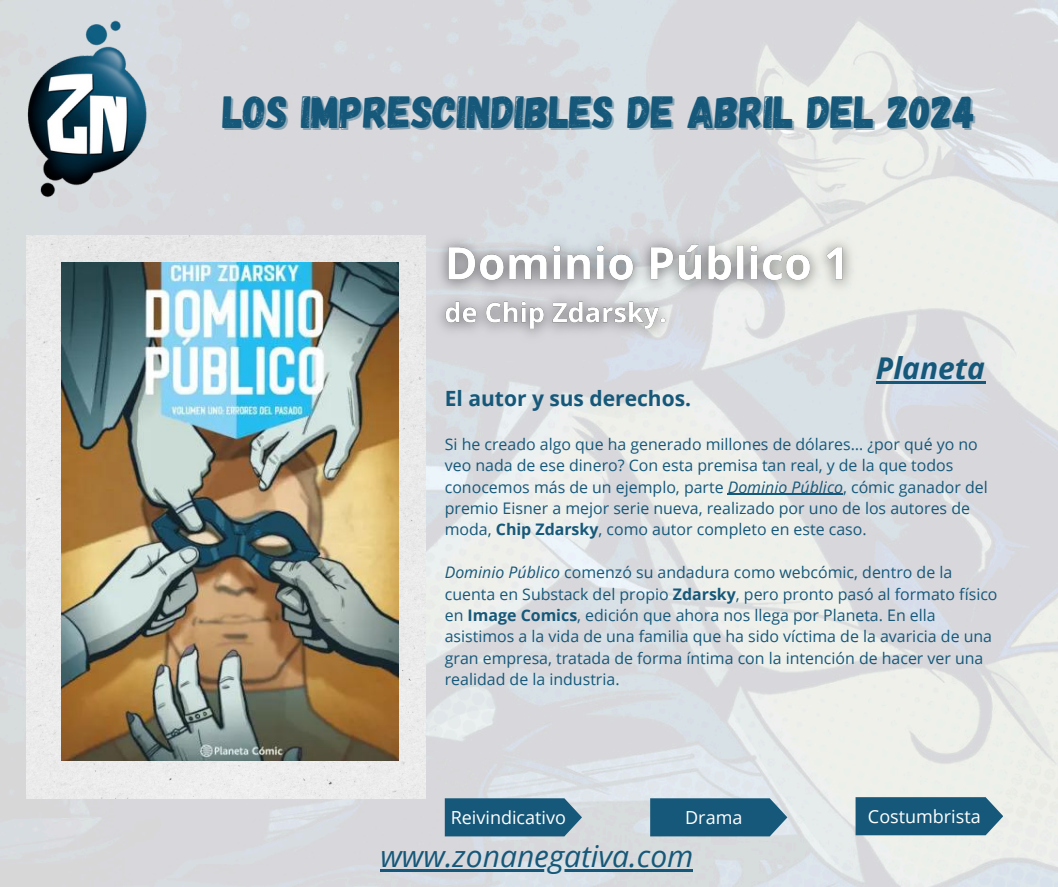
<style>
.page{position:relative;width:1058px;height:887px;background:#fff}
.page>*{position:absolute;margin:0;border:0;box-sizing:border-box;transform-origin:0 0}
.t1{font:45px "Gagalin";color:#165879}
.t2{font:italic 30px "Open Sans";color:#165879}
.t3{font:italic 700 30px "Open Sans";color:#165879}
.t4{font:700 21px "Open Sans";color:#165879}
.t5{font:18px "Open Sans";color:#fff}
.t6{font:15.9px/21.3px "Open Sans";color:#165879}
.s1{font-style:italic}
.s2{font-weight:700}
</style>
<div class="page">
<img style="left:0;top:0;width:1058px;height:886px">
<div style="left:27px;top:236px;width:398px;height:562px;background:#ebebeb"></div>
<img style="left:61px;top:262px;width:337px;height:498px">
<img style="left:27px;top:21px;width:121px;height:178px">
<svg style="left:445px;top:798px;width:137px;height:38px;background:#236180"></svg>
<hr style="left:380px;top:869px;width:313px;height:2px;background:#165879">
<img style="left:426px;top:226px;width:436px;height:125px">
<hr style="left:876px;top:381px;width:109px;height:3px;background:#165879">
<hr style="left:727px;top:493px;width:116px;height:2px;background:#165879">
<svg style="left:855px;top:797px;width:148px;height:38px;background:#236180"></svg>
<svg style="left:650px;top:798px;width:137px;height:38px;background:#236180"></svg>
<h3 class="t1" style="left:223px;top:82px;width:754px">LOS IMPRESCINDIBLES DE ABRIL DEL 2024</h3>
<p class="t3" style="left:876px;top:347px;width:111px">Planeta</p>
<h6 class="t4" style="left:445px;top:383px;width:248px">El autor y sus derechos.</h6>
<h6 class="t6" style="left:445px;top:433px;width:544px">Si he creado algo que ha generado millones de dólares… ¿por qué yo no veo nada de ese dinero? Con esta premisa tan real, y de la que todos conocemos más de un ejemplo, parte <span class="s1">Dominio Público</span>, cómic ganador del premio Eisner a mejor serie nueva, realizado por uno de los autores de moda, <span class="s2">Chip Zdarsky</span>, como autor completo en este caso.</h6>
<h6 class="t6" style="left:445px;top:561px;width:554px"><span class="s1">Dominio Público</span> comenzó su andadura como webcómic, dentro de la cuenta en Substack del propio <span class="s2">Zdarsky</span>, pero pronto pasó al formato físico en <span class="s2">Image Comics</span>, edición que ahora nos llega por Planeta. En ella asistimos a la vida de una familia que ha sido víctima de la avaricia de una gran empresa, tratada de forma íntima con la intención de hacer ver una realidad de la industria.</h6>
<p class="t5" style="left:451px;top:805px;width:117px">Reivindicativo</p>
<p class="t5" style="left:685px;top:805px;width:59px">Drama</p>
<h4 class="t5" style="left:868px;top:803px;width:114px">Costumbrista</h4>
<p class="t2" style="left:380px;top:835px;width:314px">www.zonanegativa.com</p>
</div>
